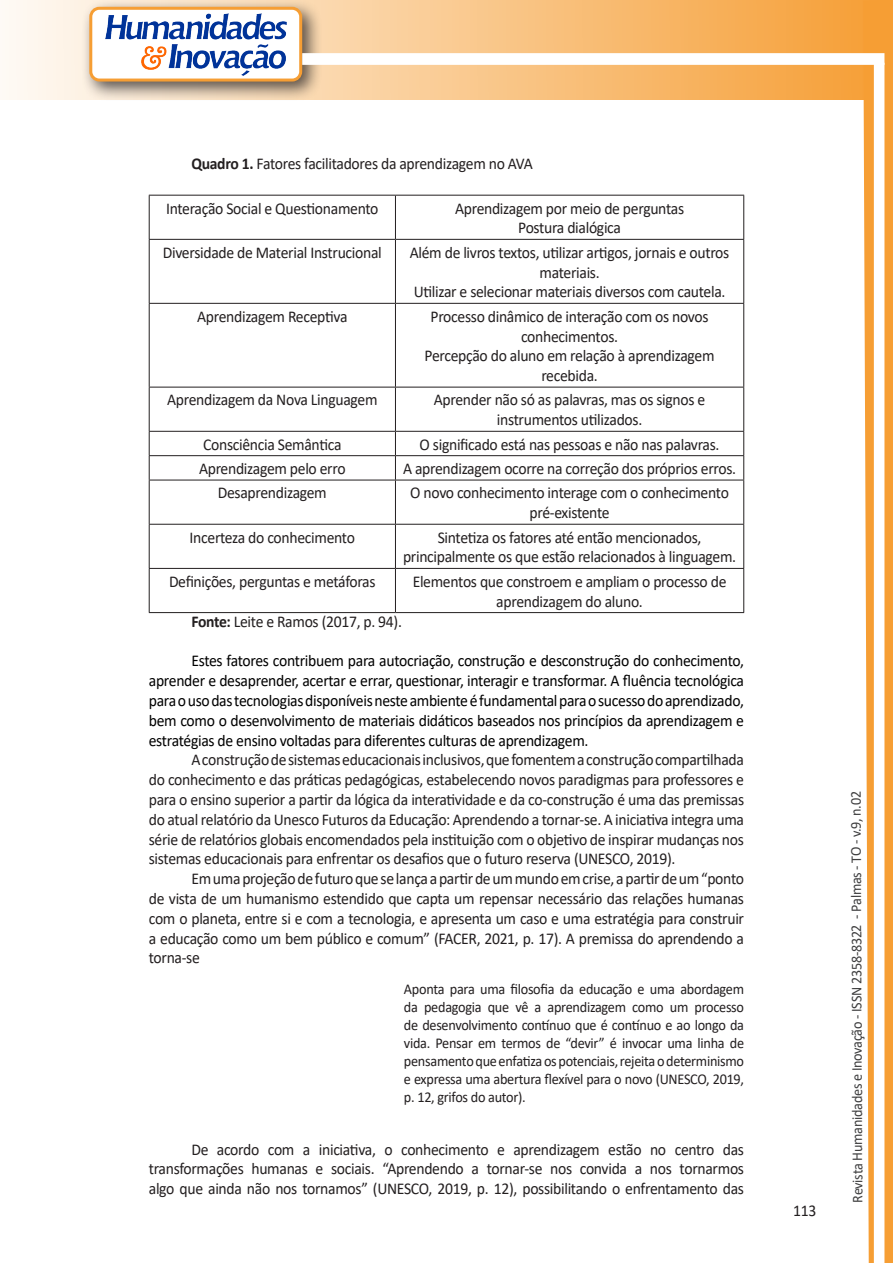
<style>
.page{position:relative;width:893px;height:1263px;background:#fff}
.page>*{position:absolute;margin:0;border:0;box-sizing:border-box;transform-origin:0 0}
.texto{font:16.5px/19.8px "Calibri";letter-spacing:-.02em;color:#231f20;text-align:center;scale:.95 1}
.texto-2{font:16.5px/19.8px "Calibri";letter-spacing:-.02em;color:#000;text-align:justify;scale:.95 1}
.citacao{font:15px/18px "Calibri";letter-spacing:-.02em;color:#231f20;text-align:justify;scale:.95 1}
.t1{font:15px "Calibri";letter-spacing:-.025em;color:#3e3e3f;scale:.95 1}
.s1{font-weight:700}
</style>
<div class="page">
<svg style="left:5px;top:0;width:858px;height:100px;background:#f9c484"></svg>
<div style="left:81px;top:0;width:241px;height:102px;background:#231f20;opacity:.75"></div>
<div style="left:91px;top:8px;width:210px;height:72px;background:#fff;border-radius:9px"></div>
<div style="left:89px;top:7px;width:213px;height:75px;border:3px solid #f69e34;border-radius:9px"></div>
<div style="left:302px;top:53px;width:582px;height:12px;background:#fff;border:2px solid #fff"></div>
<svg style="left:863px;top:0;width:30px;height:1263px"></svg>
<img style="left:105px;top:13px;width:181px;height:62px">
<svg style="left:150px;top:238px;width:593px;height:330px"></svg>
<hr style="left:149px;top:195px;width:246px;height:1px;background:#231f20">
<hr style="left:149px;top:196px;width:1px;height:43px;background:#231f20">
<hr style="left:395px;top:195px;width:349px;height:1px;background:#231f20">
<hr style="left:395px;top:196px;width:1px;height:43px;background:#231f20">
<hr style="left:743px;top:196px;width:1px;height:43px;background:#231f20">
<hr style="left:149px;top:239px;width:246px;height:1px;background:#231f20">
<hr style="left:149px;top:240px;width:1px;height:63px;background:#231f20">
<hr style="left:395px;top:239px;width:349px;height:1px;background:#231f20">
<hr style="left:395px;top:240px;width:1px;height:63px;background:#231f20">
<hr style="left:743px;top:240px;width:1px;height:63px;background:#231f20">
<hr style="left:149px;top:303px;width:246px;height:1px;background:#231f20">
<hr style="left:149px;top:304px;width:1px;height:83px;background:#231f20">
<hr style="left:395px;top:303px;width:349px;height:1px;background:#231f20">
<hr style="left:395px;top:304px;width:1px;height:83px;background:#231f20">
<hr style="left:743px;top:304px;width:1px;height:83px;background:#231f20">
<hr style="left:149px;top:387px;width:246px;height:1px;background:#231f20">
<hr style="left:149px;top:387px;width:1px;height:44px;background:#231f20">
<hr style="left:395px;top:387px;width:349px;height:1px;background:#231f20">
<hr style="left:395px;top:387px;width:1px;height:44px;background:#231f20">
<hr style="left:743px;top:387px;width:1px;height:44px;background:#231f20">
<hr style="left:149px;top:431px;width:246px;height:1px;background:#231f20">
<hr style="left:395px;top:431px;width:349px;height:1px;background:#231f20">
<hr style="left:149px;top:455px;width:246px;height:1px;background:#231f20">
<svg style="left:149px;top:432px;width:1px;height:48px"></svg>
<hr style="left:395px;top:455px;width:349px;height:1px;background:#231f20">
<svg style="left:395px;top:432px;width:1px;height:48px"></svg>
<svg style="left:743px;top:432px;width:1px;height:48px"></svg>
<hr style="left:149px;top:480px;width:246px;height:1px;background:#231f20">
<hr style="left:149px;top:480px;width:1px;height:44px;background:#231f20">
<hr style="left:395px;top:480px;width:349px;height:1px;background:#231f20">
<hr style="left:395px;top:480px;width:1px;height:44px;background:#231f20">
<hr style="left:743px;top:480px;width:1px;height:44px;background:#231f20">
<hr style="left:149px;top:524px;width:246px;height:1px;background:#231f20">
<hr style="left:149px;top:525px;width:1px;height:43px;background:#231f20">
<hr style="left:395px;top:524px;width:349px;height:1px;background:#231f20">
<hr style="left:395px;top:525px;width:1px;height:43px;background:#231f20">
<hr style="left:743px;top:525px;width:1px;height:43px;background:#231f20">
<hr style="left:149px;top:568px;width:246px;height:1px;background:#231f20">
<hr style="left:149px;top:569px;width:1px;height:43px;background:#231f20">
<hr style="left:395px;top:568px;width:349px;height:1px;background:#231f20">
<hr style="left:395px;top:569px;width:1px;height:43px;background:#231f20">
<hr style="left:743px;top:569px;width:1px;height:43px;background:#231f20">
<hr style="left:149px;top:612px;width:246px;height:1px;background:#231f20">
<hr style="left:395px;top:612px;width:349px;height:1px;background:#231f20">
<p class="texto" style="left:191px;top:153px;width:361px"><span class="s1">Quadro 1.</span> Fatores facilitadores da aprendizagem no AVA</p>
<p class="texto" style="left:166px;top:198px;width:225px">Interação Social e Questionamento</p>
<p class="texto" style="left:455px;top:198px;width:243px">Aprendizagem por meio de perguntas</p>
<p class="texto" style="left:518px;top:218px;width:110px">Postura dialógica</p>
<p class="texto" style="left:163px;top:242px;width:232px">Diversidade de Material Instrucional</p>
<p class="texto" style="left:410px;top:242px;width:338px">Além de livros textos, utilizar artigos, jornais e outros materiais.</p>
<p class="texto" style="left:414px;top:282px;width:330px">Utilizar e selecionar materiais diversos com cautela.</p>
<p class="texto" style="left:197px;top:306px;width:160px">Aprendizagem Receptiva</p>
<p class="texto" style="left:431px;top:306px;width:294px">Processo dinâmico de interação com os novos conhecimentos.</p>
<p class="texto" style="left:425px;top:345px;width:307px">Percepção do aluno em relação à aprendizagem recebida.</p>
<p class="texto" style="left:167px;top:390px;width:223px">Aprendizagem da Nova Linguagem</p>
<p class="texto" style="left:434px;top:390px;width:287px">Aprender não só as palavras, mas os signos e instrumentos utilizados.</p>
<p class="texto" style="left:203px;top:434px;width:147px">Consciência Semântica</p>
<p class="texto" style="left:420px;top:434px;width:317px">O significado está nas pessoas e não nas palavras.</p>
<p class="texto" style="left:199px;top:458px;width:156px">Aprendizagem pelo erro</p>
<p class="texto" style="left:403px;top:458px;width:352px">A aprendizagem ocorre na correção dos próprios erros.</p>
<p class="texto" style="left:218px;top:483px;width:116px">Desaprendizagem</p>
<p class="texto" style="left:410px;top:483px;width:337px">O novo conhecimento interage com o conhecimento pré-existente</p>
<p class="texto" style="left:190px;top:527px;width:176px">Incerteza do conhecimento</p>
<p class="texto" style="left:403px;top:527px;width:352px">Sintetiza os fatores até então mencionados, principalmente os que estão relacionados à linguagem.</p>
<p class="texto" style="left:169px;top:571px;width:219px">Definições, perguntas e metáforas</p>
<p class="texto" style="left:413px;top:571px;width:332px">Elementos que constroem e ampliam o processo de aprendizagem do aluno.</p>
<p class="texto" style="left:191px;top:611px;width:223px"><span class="s1">Fonte:</span> Leite e Ramos (2017, p. 94).</p>
<p class="texto-2" style="left:149px;top:651px;width:628px;text-indent:43px">Estes fatores contribuem para autocriação, construção e desconstrução do conhecimento, aprender e desaprender, acertar e errar, questionar, interagir e transformar. A fluência tecnológica para o uso das tecnologias disponíveis neste ambiente é fundamental para o sucesso do aprendizado, bem como o desenvolvimento de materiais didáticos baseados nos princípios da aprendizagem e estratégias de ensino voltadas para diferentes culturas de aprendizagem.</p>
<p class="texto" style="left:149px;top:750px;width:628px;text-align:justify;text-indent:43px">A construção de sistemas educacionais inclusivos, que fomentem a construção compartilhada do conhecimento e das práticas pedagógicas, estabelecendo novos paradigmas para professores e para o ensino superior a partir da lógica da interatividade e da co-construção é uma das premissas do atual relatório da Unesco Futuros da Educação: Aprendendo a tornar-se. A iniciativa integra uma série de relatórios globais encomendados pela instituição com o objetivo de inspirar mudanças nos sistemas educacionais para enfrentar os desafios que o futuro reserva (UNESCO, 2019).</p>
<p class="texto" style="left:149px;top:868px;width:628px;text-align:justify;text-indent:43px">Em uma projeção de futuro que se lança a partir de um mundo em crise, a partir de um “ponto de vista de um humanismo estendido que capta um repensar necessário das relações humanas com o planeta, entre si e com a tecnologia, e apresenta um caso e uma estratégia para construir a educação como um bem público e comum” (FACER, 2021, p. 17). A premissa do aprendendo a torna-se</p>
<p class="citacao" style="left:404px;top:980px;width:360px">Aponta para uma filosofia da educação e uma abordagem da pedagogia que vê a aprendizagem como um processo de desenvolvimento contínuo que é contínuo e ao longo da vida. Pensar em termos de “devir” é invocar uma linha de pensamento que enfatiza os potenciais, rejeita o determinismo e expressa uma abertura flexível para o novo (UNESCO, 2019, p. 12, grifos do autor).</p>
<p class="texto" style="left:149px;top:1139px;width:628px;text-align:justify;text-indent:43px">De acordo com a iniciativa, o conhecimento e aprendizagem estão no centro das transformações humanas e sociais. “Aprendendo a tornar-se nos convida a nos tornarmos algo que ainda não nos tornamos” (UNESCO, 2019, p. 12), possibilitando o enfrentamento das</p>
<p class="texto" style="left:793px;top:1200px;width:26px">113</p>
<p class="t1" style="left:846px;top:1203px;width:435px;rotate:-90deg">Revista Humanidades e Inovação - ISSN 2358-8322 - Palmas - TO - v.9, n.02</p>
</div>
